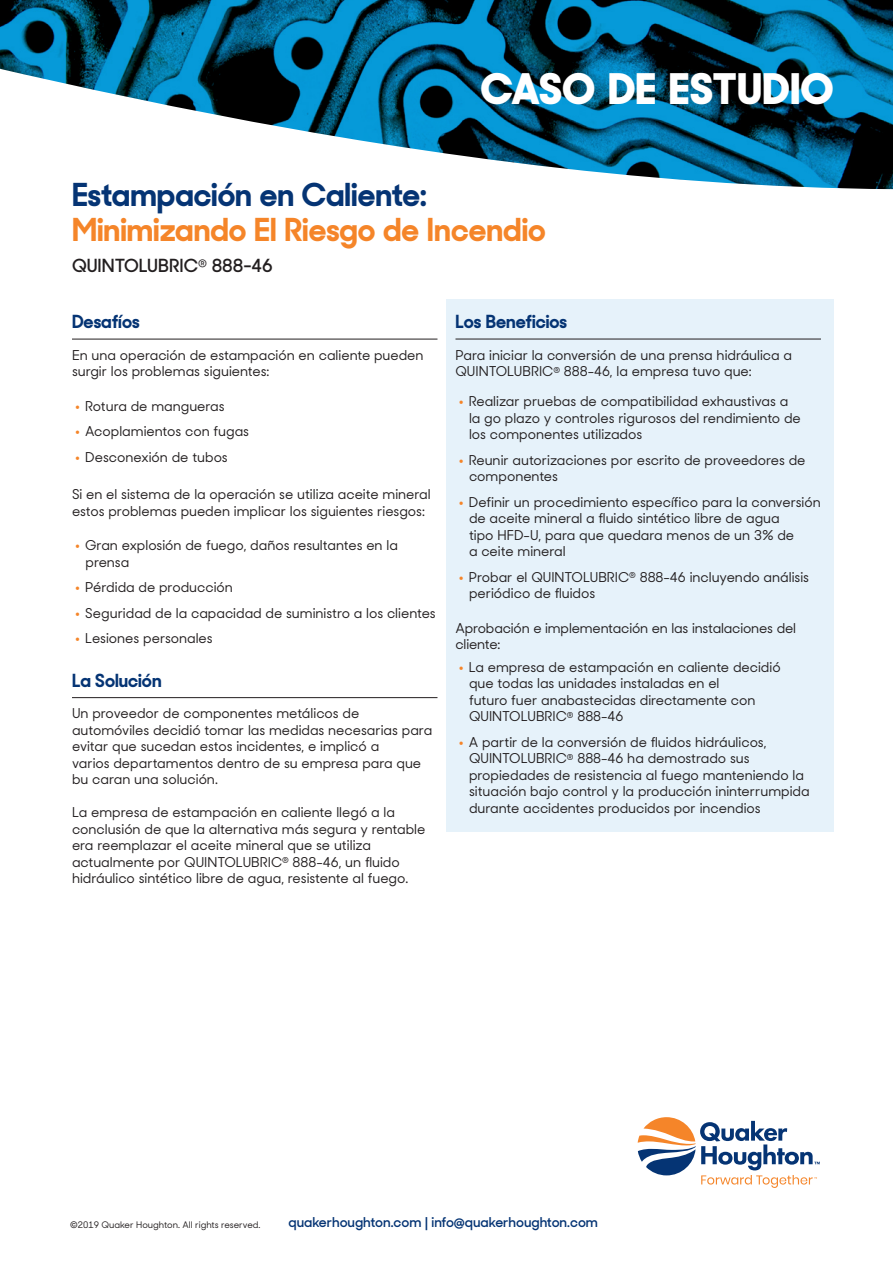
<style>
.page{position:relative;width:893px;height:1263px;background:#fff}
.page>*{position:absolute;margin:0;border:0;box-sizing:border-box;transform-origin:0 0}
.t1{font:800 42px "Sharp Sans Display No 2";letter-spacing:.02em;color:#fff}
.t2{font:700 31.5px/34.5px "Sharp Sans Display No 2";color:#f58529}
.t3{font:700 18px "Sharp Sans Display No 2";color:#053474}
.t4{font:600 18px "Sharp Sans Display No 2";color:#231f20}
.left_column_text{font:500 13.5px/16.5px "Sharp Sans Display No 2";color:#231f20}
.t5{font:600 13.5px "Sharp Sans Display No 2";color:#053474}
.t6{font:500 9px "Sharp Sans Display No 2";color:#231f20}
.s1{color:#053474}
.s2{font-weight:400;font-size:27px;color:#f58529}
</style>
<div class="page">
<svg style="left:0;top:0;width:893px;height:6px;background:#024e6e"></svg>
<svg style="left:0;top:6px;width:893px;height:304px"></svg>
<svg style="left:638px;top:1117px;width:182px;height:71px"></svg>
<div style="left:446px;top:299px;width:387px;height:532px;background:#e6f2fa"></div>
<hr style="left:72px;top:339px;width:365px;height:1px;background:#231f20">
<hr style="left:72px;top:697px;width:365px;height:1px;background:#231f20">
<hr style="left:455px;top:339px;width:366px;height:1px;background:#231f20">
<h1 class="t1" style="left:481px;top:52px;width:354px">CASO DE ESTUDIO</h1>
<h2 class="t2" style="left:72px;top:174px;width:475px"><span class="s1">Estampación en Caliente:<br></span>Minimizando El Riesgo de Incendio</h2>
<p class="t4" style="left:72px;top:250px;width:202px">QUINTOLUBRIC<sup>®</sup> 888-46</p>
<h4 class="t3" style="left:72px;top:306px;width:69px">Desafíos</h4>
<p class="left_column_text" style="left:72px;top:345px;width:353px">En una operación de estampación en caliente pueden surgir los problemas siguientes:</p>
<p class="left_column_text" style="left:74px;top:396px;width:152px"><span class="s2">•</span> Rotura de mangueras</p>
<p class="left_column_text" style="left:74px;top:422px;width:177px"><span class="s2">•</span> Acoplamientos con fugas</p>
<p class="left_column_text" style="left:74px;top:447px;width:156px"><span class="s2">•</span> Desconexión de tubos</p>
<p class="left_column_text" style="left:72px;top:485px;width:360px">Si en el sistema de la operación se utiliza aceite mineral</p>
<p class="left_column_text" style="left:72px;top:501px;width:354px">estos problemas pueden implicar los siguientes riesgos:</p>
<p class="left_column_text" style="left:86px;top:536px;width:314px;text-indent:-12px"><span class="s2">•</span> Gran explosión de fuego, daños resultantes en la prensa</p>
<p class="left_column_text" style="left:74px;top:578px;width:161px"><span class="s2">•</span> Pérdida de producción</p>
<p class="left_column_text" style="left:74px;top:603px;width:364px"><span class="s2">•</span> Seguridad de la capacidad de suministro a los clientes</p>
<p class="left_column_text" style="left:74px;top:629px;width:141px"><span class="s2">•</span> Lesiones personales</p>
<h4 class="t3" style="left:72px;top:665px;width:91px">La Solución</h4>
<p class="left_column_text" style="left:72px;top:704px;width:362px">Un proveedor de componentes metálicos de automóviles decidió tomar las medidas necesarias para evitar que sucedan estos incidentes, e implicó a<br>varios departamentos dentro de su empresa para que bu caran una solución.</p>
<p class="left_column_text" style="left:72px;top:803px;width:355px">La empresa de estampación en caliente llegó a la conclusión de que la alternativa más segura y rentable</p>
<p class="left_column_text" style="left:72px;top:836px;width:338px">era reemplazar el aceite mineral que se utiliza actualmente por QUINTOLUBRIC<sup>®</sup> 888-46, un fluido hidráulico sintético libre de agua, resistente al fuego.</p>
<h4 class="t3" style="left:455px;top:306px;width:113px">Los Beneficios</h4>
<p class="left_column_text" style="left:455px;top:345px;width:338px">Para iniciar la conversión de una prensa hidráulica a<br>QUINTOLUBRIC<sup>®</sup> 888-46, la empresa tuvo que:</p>
<p class="left_column_text" style="left:469px;top:392px;width:333px;text-indent:-12px"><span class="s2">•</span> Realizar pruebas de compatibilidad exhaustivas a la go plazo y controles rigurosos del rendimiento de los componentes utilizados</p>
<p class="left_column_text" style="left:469px;top:450px;width:338px;text-indent:-12px"><span class="s2">•</span> Reunir autorizaciones por escrito de proveedores de componentes</p>
<p class="left_column_text" style="left:469px;top:492px;width:353px;text-indent:-12px"><span class="s2">•</span> Definir un procedimiento específico para la conversión de aceite mineral a fluido sintético libre de agua<br>tipo HFD-U, para que quedara menos de un 3% de<br>a ceite mineral</p>
<p class="left_column_text" style="left:469px;top:567px;width:342px;text-indent:-12px"><span class="s2">•</span> Probar el QUINTOLUBRIC<sup>®</sup> 888-46 incluyendo análisis periódico de fluidos</p>
<p class="left_column_text" style="left:455px;top:618px;width:342px">Aprobación e implementación en las instalaciones del cliente:</p>
<p class="left_column_text" style="left:469px;top:657px;width:313px;text-indent:-12px"><span class="s2">•</span> La empresa de estampación en caliente decidió que todas las unidades instaladas en el<br>futuro fuer anabastecidas directamente con QUINTOLUBRIC<sup>®</sup> 888-46</p>
<p class="left_column_text" style="left:469px;top:732px;width:342px;text-indent:-12px"><span class="s2">•</span> A partir de la conversión de fluidos hidráulicos, QUINTOLUBRIC<sup>®</sup> 888-46 ha demostrado sus propiedades de resistencia al fuego manteniendo la situación bajo control y la producción ininterrumpida durante accidentes producidos por incendios</p>
<p class="t6" style="left:70px;top:1217px;width:192px">©2019 Quaker Houghton. All rights reserved.</p>
<p class="t5" style="left:288px;top:1210px;width:311px">quakerhoughton.com | info@quakerhoughton.com</p>
</div>
